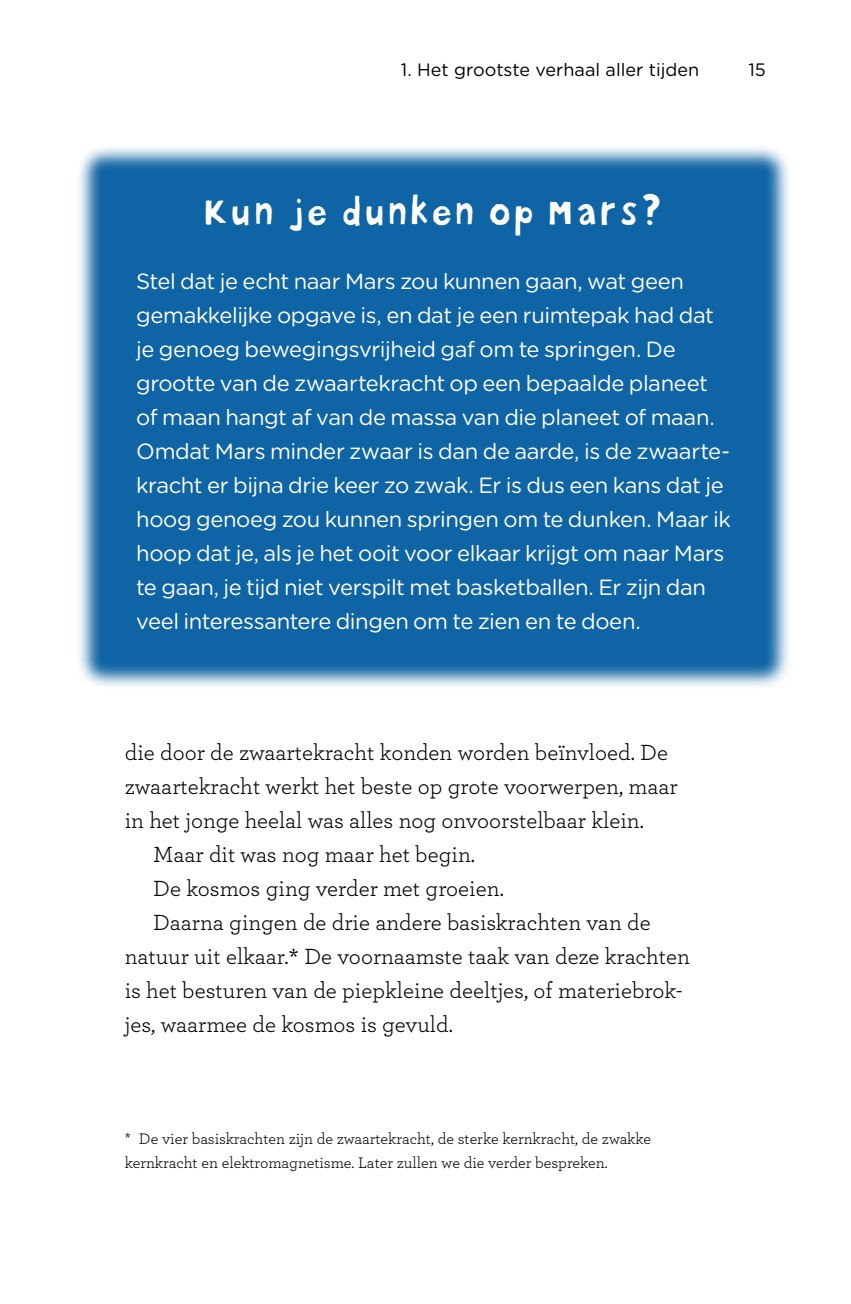
<style>
.page{position:relative;width:851px;height:1304px;background:#fff}
.page>*{position:absolute;margin:0;border:0;box-sizing:border-box;transform-origin:0 0}
.sidT{font:36px "Bokka Solid";color:#fff}
.brood-insp{font:23px/34px "Archer Pro";color:#000}
.sidTxFl{font:22px/34px "Gotham Rounded";letter-spacing:-.02em;color:#fff}
.t1{font:18px "Gotham Rounded";color:#000}
.voetnoot{font:16px/24px "Archer Pro";color:#000}
.s1{font-size:27.6px}
</style>
<div class="page">
<svg style="left:79px;top:147px;width:710px;height:540px;background:#7dabcd"></svg>
<div style="left:102px;top:170px;width:663px;height:493px;background:#0e64a4"></div>
<p class="t1" style="left:401px;top:58px;width:300px">1. Het grootste verhaal aller tijden</p>
<p class="t1" style="left:748px;top:58px;width:19px">15</p>
<p class="sidT" style="left:204px;top:188px;width:461px">Kun je dunken op Mars?</p>
<p class="sidTxFl" style="left:136px;top:263px;width:596px">Stel dat je echt naar Mars zou kunnen gaan, wat geen gemakkelijke opgave is, en dat je een ruimtepak had dat je genoeg bewegingsvrijheid gaf om te springen. De grootte van de zwaartekracht op een bepaalde planeet of maan hangt af van de massa van die planeet of maan.<br>Omdat Mars minder zwaar is dan de aarde, is de zwaarte&shy;kracht er bijna drie keer zo zwak. Er is dus een kans dat je hoog genoeg zou kunnen springen om te dunken. Maar ik hoop dat je, als je het ooit voor elkaar krijgt om naar Mars te gaan, je tijd niet verspilt met basketballen. Er zijn dan veel interessantere dingen om te zien en te doen.</p>
<p class="brood-insp" style="left:125px;top:734px;width:554px">die door de zwaartekracht konden worden beïnvloed. De zwaartekracht werkt het beste op grote voorwerpen, maar in het jonge heelal was alles nog onvoorstelbaar klein.</p>
<p class="brood-insp" style="left:153px;top:836px;width:323px">Maar dit was nog maar het begin.</p>
<p class="brood-insp" style="left:153px;top:870px;width:352px">De kosmos ging verder met groeien.</p>
<p class="brood-insp" style="left:125px;top:904px;width:566px;text-indent:28px">Daarna gingen de drie andere basiskrachten van de natuur uit elkaar.<span class="s1">*</span> De voornaamste taak van deze krachten is het besturen van de piepkleine deeltjes, of materiebrok&shy;jes, waarmee de kosmos is gevuld.</p>
<p class="voetnoot" style="left:125px;top:1126px;width:527px">* De vier basiskrachten zijn de zwaartekracht, de sterke kernkracht, de zwakke kernkracht en elektromagnetisme. Later zullen we die verder bespreken.</p>
</div>
